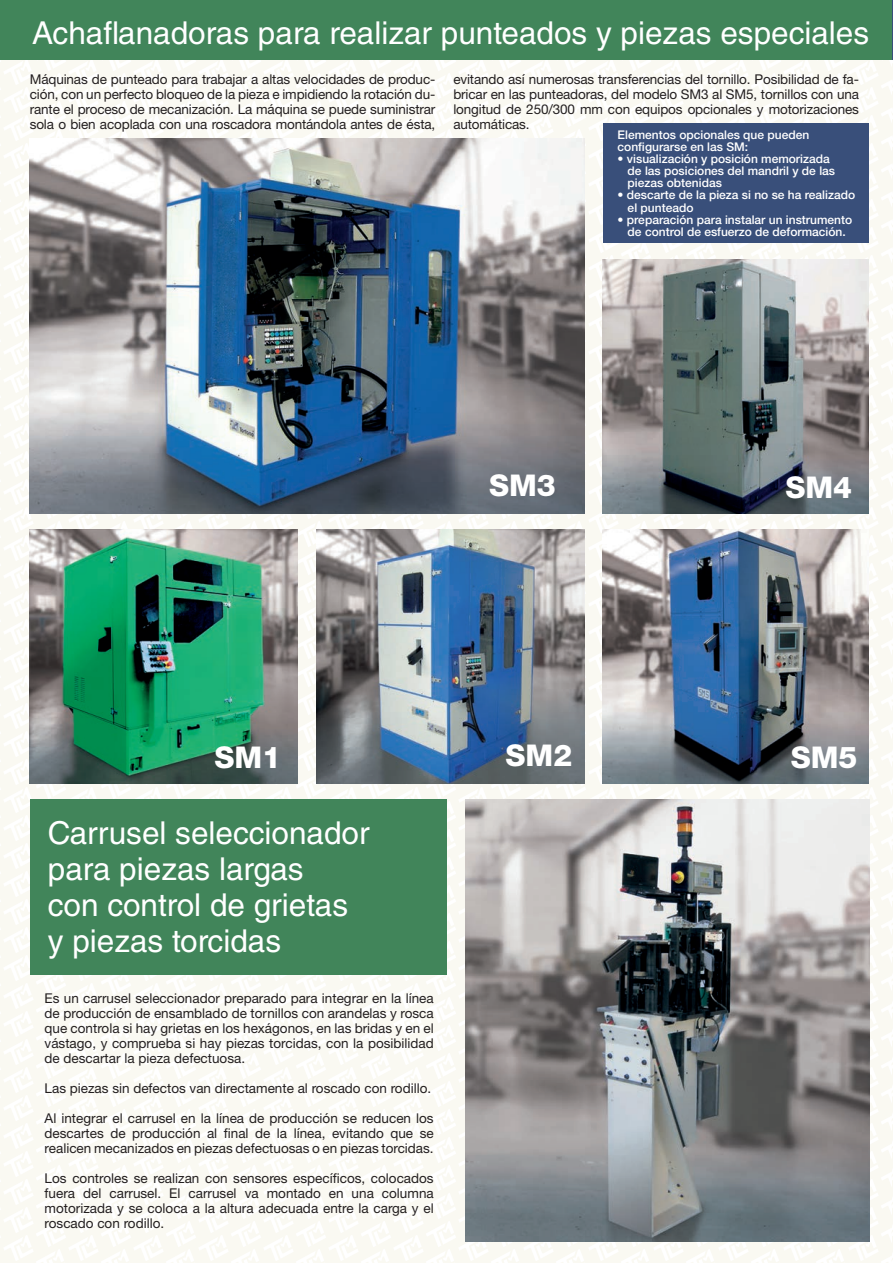
<style>
.page{position:relative;width:893px;height:1263px;background:#fff}
.page>*{position:absolute;margin:0;border:0;box-sizing:border-box;transform-origin:0 0}
.t1{font:31.5px/36px "Helvetica LT Std";color:#fff}
.t2{font:800 30px "Helvetica Neue LT Std";color:#fff}
.t3{font:13.5px/15px "Helvetica Neue LT Std";color:#231f20;text-align:justify}
.t4{font:500 12px/12px "Helvetica Neue LT Std";color:#fff}
</style>
<div class="page">
<div style="left:0;top:0;width:893px;height:1263px;background:linear-gradient(to right,#fafaf5,#fafaf5)"></div>
<img style="left:466px;top:799px;width:404px;height:443px">
<div style="left:30px;top:799px;width:416px;height:175px;background:#41855a"></div>
<div style="left:0;top:0;width:893px;height:60px;background:#41855a"></div>
<div style="left:603px;top:123px;width:266px;height:120px;background:#394f7a"></div>
<img style="left:30px;top:138px;width:555px;height:376px">
<img style="left:317px;top:529px;width:268px;height:254px">
<img style="left:603px;top:259px;width:265px;height:254px">
<img style="left:603px;top:529px;width:265px;height:254px">
<img style="left:30px;top:529px;width:268px;height:254px">
<p class="t1" style="left:32px;top:15px;width:838px">Achaflanadoras para realizar punteados y piezas especiales</p>
<p class="t3" style="left:30px;top:72px;width:407px">Máquinas de punteado para trabajar a altas velocidades de produc&shy;ción, con un perfecto bloqueo de la pieza e impidiendo la rotación du&shy;rante el proceso de mecanización. La máquina se puede suministrar sola o bien acoplada con una roscadora montándola antes de ésta,</p>
<p class="t3" style="left:453px;top:72px;width:407px">evitando así numerosas transferencias del tornillo. Posibilidad de fa&shy;bricar en las punteadoras, del modelo SM3 al SM5, tornillos con una longitud de 250/300 mm con equipos opcionales y motorizaciones automáticas.</p>
<p class="t4" style="left:618px;top:129px;width:193px">Elementos opcionales que pueden configurarse en las SM:</p>
<p class="t4" style="left:628px;top:153px;width:209px;text-indent:-10px">• visualización y posición memorizada de las posiciones del mandril y de las piezas obtenidas</p>
<p class="t4" style="left:628px;top:189px;width:229px;text-indent:-10px">• descarte de la pieza si no se ha realizado el punteado</p>
<p class="t4" style="left:618px;top:213px;width:236px;text-align:center">• preparación para instalar un instrumento de control de esfuerzo de deformación.</p>
<p class="t2" style="left:489px;top:467px;width:68px">SM3</p>
<p class="t2" style="left:214px;top:739px;width:68px">SM1</p>
<p class="t1" style="left:48px;top:815px;width:323px">Carrusel seleccionador para piezas largas<br>con control de grietas y piezas torcidas</p>
<p class="t3" style="left:45px;top:990px;width:391px">Es un carrusel seleccionador preparado para integrar en la línea de producción de ensamblado de tornillos con arandelas y rosca que controla si hay grietas en los hexágonos, en las bridas y en el vástago, y comprueba si hay piezas torcidas, con la posibilidad de descartar la pieza defectuosa.</p>
<p class="t3" style="left:45px;top:1080px;width:388px">Las piezas sin defectos van directamente al roscado con rodillo.</p>
<p class="t3" style="left:45px;top:1110px;width:391px">Al integrar el carrusel en la línea de producción se reducen los descartes de producción al final de la línea, evitando que se realicen mecanizados en piezas defectuosas o en piezas torcidas.</p>
<p class="t3" style="left:45px;top:1170px;width:391px">Los controles se realizan con sensores específicos, colocados fuera del carrusel. El carrusel va montado en una columna motorizada y se coloca a la altura adecuada entre la carga y el roscado con rodillo.</p>
<p class="t2" style="left:506px;top:737px;width:68px">SM2</p>
<p class="t2" style="left:785px;top:469px;width:68px">SM4</p>
<p class="t2" style="left:791px;top:739px;width:68px">SM5</p>
</div>
